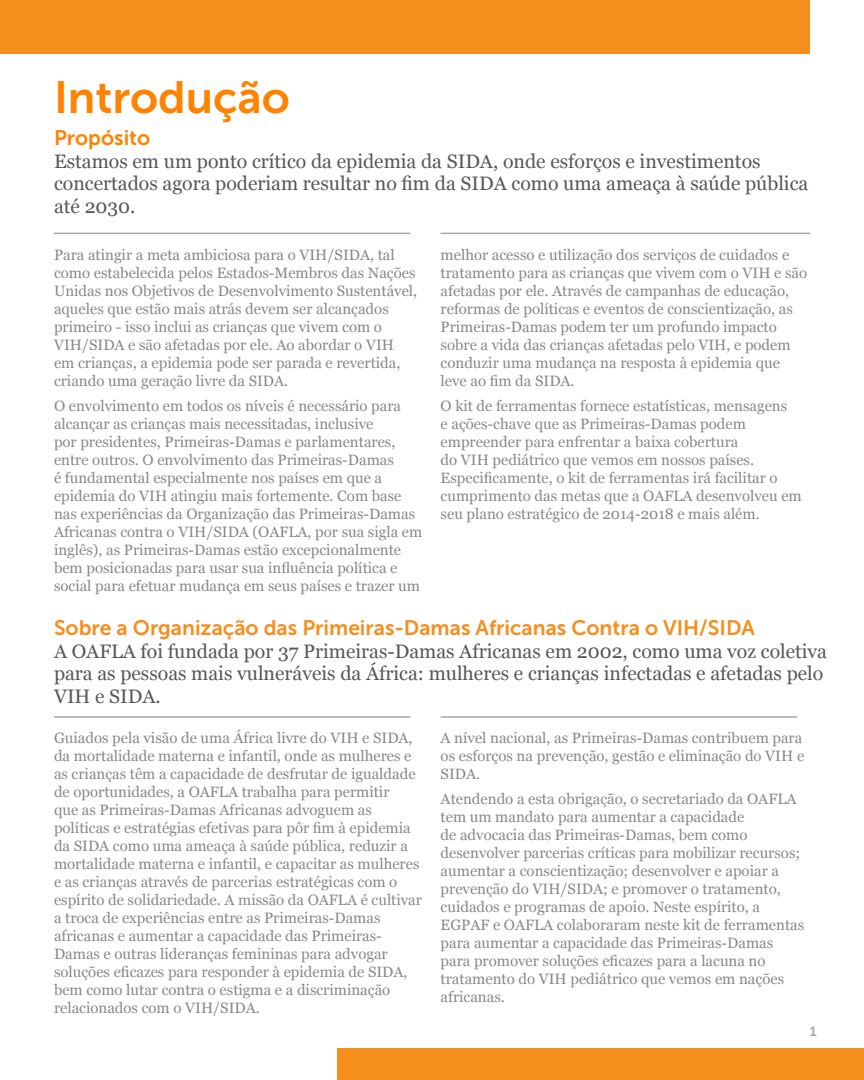
<style>
.page{position:relative;width:864px;height:1080px;background:#fff}
.page>*{position:absolute;margin:0;border:0;box-sizing:border-box;transform-origin:0 0}
.SubjectHeader{font:45px "Museo Sans 700";color:#ff8200}
.SubjectSub{font:21px "Museo Sans 700";color:#f68e1e}
.SubjectSub-2{font:21px "Museo Sans 700";color:#ff8200}
.ParaLede{font:19.5px/22.5px "Georgia";color:#57585a}
.body{font:15px/18px "Georgia";color:#87898c}
.PullQuote{font:13.5px "Museo Sans 700";color:#a6a8ab}
</style>
<div class="page">
<div style="left:0;top:0;width:809px;height:53px;background:#f68e1e"></div>
<div style="left:338px;top:1048px;width:526px;height:32px;background:#f68e1e"></div>
<hr style="left:54px;top:233px;width:356px;height:1px;background:#a6a8ab">
<hr style="left:441px;top:233px;width:369px;height:1px;background:#a6a8ab">
<hr style="left:54px;top:716px;width:356px;height:2px;background:#a6a8ab">
<hr style="left:441px;top:716px;width:356px;height:2px;background:#a6a8ab">
<p class="SubjectHeader" style="left:54px;top:73px;width:237px">Introdução</p>
<p class="SubjectSub-2" style="left:54px;top:126px;width:98px">Propósito</p>
<p class="ParaLede" style="left:54px;top:149px;width:756px">Estamos em um ponto crítico da epidemia da SIDA, onde esforços e investimentos concertados agora poderiam resultar no fim da SIDA como uma ameaça à saúde pública até 2030.</p>
<p class="body" style="left:54px;top:245px;width:365px">Para atingir a meta ambiciosa para o VIH/SIDA, tal como estabelecida pelos Estados-Membros das Nações Unidas nos Objetivos de Desenvolvimento Sustentável, aqueles que estão mais atrás devem ser alcançados primeiro - isso inclui as crianças que vivem com o VIH/SIDA e são afetadas por ele. Ao abordar o VIH em crianças, a epidemia pode ser parada e revertida, criando uma geração livre da SIDA.</p>
<p class="body" style="left:54px;top:396px;width:370px">O envolvimento em todos os níveis é necessário para alcançar as crianças mais necessitadas, inclusive<br>por presidentes, Primeiras-Damas e parlamentares, entre outros. O envolvimento das Primeiras-Damas<br>é fundamental especialmente nos países em que a epidemia do VIH atingiu mais fortemente. Com base nas experiências da Organização das Primeiras-Damas Africanas contra o VIH/SIDA (OAFLA, por sua sigla em inglês), as Primeiras-Damas estão excepcionalmente bem posicionadas para usar sua influência política e social para efetuar mudança em seus países e trazer um</p>
<p class="body" style="left:441px;top:245px;width:368px">melhor acesso e utilização dos serviços de cuidados e tratamento para as crianças que vivem com o VIH e são afetadas por ele. Através de campanhas de educação, reformas de políticas e eventos de conscientização, as Primeiras-Damas podem ter um profundo impacto sobre a vida das crianças afetadas pelo VIH, e podem conduzir uma mudança na resposta à epidemia que leve ao fim da SIDA.</p>
<p class="body" style="left:441px;top:396px;width:363px">O kit de ferramentas fornece estatísticas, mensagens<br>e ações-chave que as Primeiras-Damas podem empreender para enfrentar a baixa cobertura<br>do VIH pediátrico que vemos em nossos países.<br>Especificamente, o kit de ferramentas irá facilitar o cumprimento das metas que a OAFLA desenvolveu em seu plano estratégico de 2014-2018 e mais além.</p>
<p class="SubjectSub" style="left:54px;top:616px;width:702px">Sobre a Organização das Primeiras-Damas Africanas Contra o VIH/SIDA</p>
<p class="ParaLede" style="left:54px;top:639px;width:775px">A OAFLA foi fundada por 37 Primeiras-Damas Africanas em 2002, como uma voz coletiva para as pessoas mais vulneráveis da África: mulheres e crianças infectadas e afetadas pelo<br>VIH e SIDA.</p>
<p class="body" style="left:54px;top:729px;width:370px">Guiados pela visão de uma África livre do VIH e SIDA, da mortalidade materna e infantil, onde as mulheres e as crianças têm a capacidade de desfrutar de igualdade de oportunidades, a OAFLA trabalha para permitir<br>que as Primeiras-Damas Africanas advoguem as políticas e estratégias efetivas para pôr fim à epidemia da SIDA como uma ameaça à saúde pública, reduzir a mortalidade materna e infantil, e capacitar as mulheres e as crianças através de parcerias estratégicas com o espírito de solidariedade. A missão da OAFLA é cultivar a troca de experiências entre as Primeiras-Damas africanas e aumentar a capacidade das Primeiras-Damas e outras lideranças femininas para advogar soluções eficazes para responder à epidemia de SIDA, bem como lutar contra o estigma e a discriminação relacionados com o VIH/SIDA.</p>
<p class="body" style="left:441px;top:729px;width:365px">A nível nacional, as Primeiras-Damas contribuem para os esforços na prevenção, gestão e eliminação do VIH e<br>SIDA.</p>
<p class="body" style="left:441px;top:789px;width:365px">Atendendo a esta obrigação, o secretariado da OAFLA tem um mandato para aumentar a capacidade<br>de advocacia das Primeiras-Damas, bem como desenvolver parcerias críticas para mobilizar recursos; aumentar a conscientização; desenvolver e apoiar a prevenção do VIH/SIDA; e promover o tratamento, cuidados e programas de apoio. Neste espírito, a EGPAF e OAFLA colaboraram neste kit de ferramentas para aumentar a capacidade das Primeiras-Damas para promover soluções eficazes para a lacuna no tratamento do VIH pediátrico que vemos em nações africanas.</p>
<p class="PullQuote" style="left:810px;top:1024px;width:8px">1</p>
</div>
